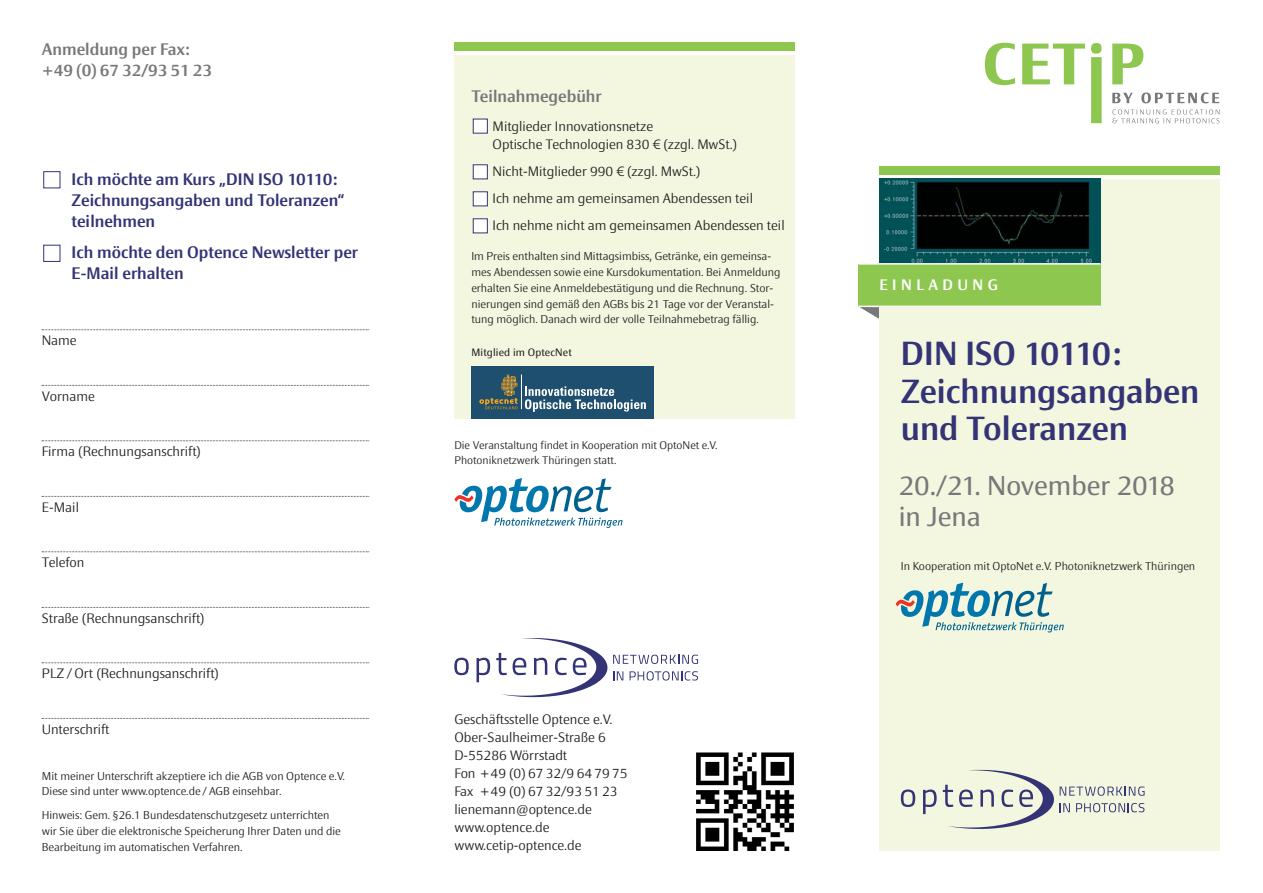
<style>
.page{position:relative;width:1263px;height:893px;background:#fff}
.page>*{position:absolute;margin:0;border:0;box-sizing:border-box;transform-origin:0 0}
.t1{font:500 33px/37.5px "Epoca Classic";color:#333376}
.t2{font:27px/31.5px "Epoca Classic";color:#77787b}
.t3{font:500 16.5px/21px "Epoca Classic";color:#333376}
.t4{font:500 16.5px/21px "Epoca Classic";color:#77787b}
.t5{font:500 15px "Epoca Classic";letter-spacing:.295em;color:#fff}
.t6{font:300 13.5px/18px "Epoca Classic";color:#231f20}
.t7{font:300 11.25px/15.8px "Epoca Classic";color:#231f20}
.t8{font:300 10.95px/15.8px "Epoca Classic";color:#231f20}
.t9{font:10.5px "Epoca Classic";letter-spacing:.015em;color:#231f20}
.s1{font-family:"Frutiger LT"}
</style>
<div class="page">
<div style="left:879px;top:179px;width:341px;height:672px;background:#f3f7df"></div>
<div style="left:454px;top:43px;width:340px;height:8px;background:#8ec750"></div>
<div style="left:454px;top:55px;width:340px;height:364px;background:#f3f7df"></div>
<svg style="left:985px;top:43px;width:234px;height:80px"></svg>
<div style="left:1091px;top:43px;width:10px;height:11px;background:#8ec750;border-radius:50%"></div>
<img style="left:879px;top:179px;width:222px;height:84px">
<div style="left:858px;top:264px;width:243px;height:42px;background:#8ec750"></div>
<div style="left:879px;top:166px;width:341px;height:9px;background:#8ec750"></div>
<div style="left:471px;top:367px;width:183px;height:52px;background:#1f4f6e"></div>
<hr style="left:521px;top:375px;width:1px;height:34px;background:#fff">
<svg style="left:480px;top:374px;width:38px;height:35px"></svg>
<svg style="left:525px;top:386px;width:121px;height:26px"></svg>
<div style="left:473px;top:219px;width:14px;height:14px;background:#fff"></div>
<div style="left:473px;top:218px;width:15px;height:15px;border:1px solid #333376"></div>
<div style="left:473px;top:192px;width:14px;height:14px;background:#fff"></div>
<div style="left:473px;top:191px;width:15px;height:15px;border:1px solid #333376"></div>
<div style="left:473px;top:165px;width:14px;height:14px;background:#fff"></div>
<div style="left:473px;top:164px;width:15px;height:15px;border:1px solid #333376"></div>
<div style="left:473px;top:119px;width:14px;height:14px;background:#fff"></div>
<div style="left:473px;top:119px;width:15px;height:15px;border:1px solid #333376"></div>
<img style="left:697px;top:753px;width:97px;height:97px">
<svg style="left:42px;top:329px;width:328px;height:1px"></svg>
<svg style="left:42px;top:385px;width:328px;height:1px"></svg>
<svg style="left:42px;top:440px;width:328px;height:1px"></svg>
<svg style="left:42px;top:496px;width:328px;height:1px"></svg>
<svg style="left:42px;top:551px;width:328px;height:1px"></svg>
<svg style="left:42px;top:607px;width:328px;height:1px"></svg>
<svg style="left:42px;top:662px;width:328px;height:1px"></svg>
<svg style="left:42px;top:718px;width:328px;height:1px"></svg>
<div style="left:43px;top:245px;width:17px;height:17px;border:1px solid #333376"></div>
<div style="left:43px;top:171px;width:17px;height:17px;border:1px solid #333376"></div>
<hr style="left:858px;top:263px;width:243px;height:2px;background:#fff">
<hr style="left:858px;top:306px;width:243px;height:1px;background:#fff">
<svg style="left:901px;top:789px;width:14px;height:18px"></svg>
<svg style="left:923px;top:789px;width:14px;height:25px"></svg>
<svg style="left:943px;top:770px;width:201px;height:59px"></svg>
<svg style="left:454px;top:658px;width:15px;height:17px"></svg>
<svg style="left:476px;top:658px;width:14px;height:24px"></svg>
<svg style="left:496px;top:638px;width:111px;height:59px"></svg>
<svg style="left:613px;top:655px;width:85px;height:9px"></svg>
<svg style="left:613px;top:671px;width:10px;height:9px"></svg>
<svg style="left:630px;top:671px;width:68px;height:9px"></svg>
<svg style="left:895px;top:583px;width:169px;height:49px"></svg>
<svg style="left:454px;top:478px;width:168px;height:50px"></svg>
<h3 class="t4" style="left:42px;top:41px;width:172px">Anmeldung per Fax: +49 (0) 67 32/93 51 23</h3>
<h3 class="t3" style="left:72px;top:170px;width:274px">Ich möchte am Kurs „DIN ISO 10110:<br>Zeichnungsangaben und Toleranzen“ teilnehmen</h3>
<h3 class="t3" style="left:72px;top:244px;width:288px">Ich möchte den Optence Newsletter per<br>E-Mail erhalten</h3>
<p class="t6" style="left:42px;top:333px;width:36px">Name</p>
<p class="t6" style="left:42px;top:388px;width:55px">Vorname</p>
<p class="t6" style="left:42px;top:444px;width:161px">Firma (Rechnungsanschrift)</p>
<p class="t6" style="left:42px;top:499px;width:39px">E-Mail</p>
<p class="t6" style="left:42px;top:555px;width:44px">Telefon</p>
<p class="t6" style="left:42px;top:610px;width:164px">Straße (Rechnungsanschrift)</p>
<p class="t6" style="left:42px;top:666px;width:179px">PLZ / Ort (Rechnungsanschrift)</p>
<p class="t6" style="left:42px;top:721px;width:69px">Unterschrift</p>
<p class="t7" style="left:42px;top:769px;width:305px">Mit meiner Unterschrift akzeptiere ich die AGB von Optence e.V.<br>Diese sind unter www.optence.de / AGB einsehbar.</p>
<p class="t7" style="left:42px;top:808px;width:300px">Hinweis: Gem. §26.1 Bundesdatenschutzgesetz unterrichten wir Sie über die elektronische Speicherung Ihrer Daten und die<br>Bearbeitung im automatischen Verfahren.</p>
<h3 class="t4" style="left:471px;top:88px;width:132px">Teilnahmegebühr</h3>
<p class="t6" style="left:493px;top:118px;width:246px">Mitglieder Innovationsnetze<br>Optische Technologien 830 <span class="s1">€</span> (zzgl. MwSt.)</p>
<p class="t6" style="left:493px;top:159px;width:294px;line-height:27px">Nicht-Mitglieder 990 <span class="s1">€</span> (zzgl. MwSt.)<br>Ich nehme am gemeinsamen Abendessen teil<br>Ich nehme nicht am gemeinsamen Abendessen teil</p>
<p class="t7" style="left:471px;top:250px;width:310px">Im Preis enthalten sind Mittagsimbiss, Getränke, ein gemeinsa&shy;mes Abendessen sowie eine Kursdokumentation. Bei Anmeldung erhalten Sie eine Anmeldebestätigung und die Rechnung. Stor&shy;nierungen sind gemäß den AGBs bis 21 Tage vor der Veranstal&shy;tung möglich. Danach wird der volle Teilnahmebetrag fällig.</p>
<p class="t9" style="left:471px;top:349px;width:102px">Mitglied im OptecNet</p>
<p class="t8" style="left:454px;top:438px;width:265px">Die Veranstaltung findet in Kooperation mit OptoNet e.V.<br>Photoniknetzwerk Thüringen statt.</p>
<p class="t6" style="left:454px;top:712px;width:175px">Geschäftsstelle Optence e.V.<br>Ober-Saulheimer-Straße 6<br>D-55286 Wörrstadt<br>Fon +49 (0) 67 32/9 64 79 75<br>Fax +49 (0) 67 32/93 51 23 lienemann@optence.de www.optence.de www.cetip-optence.de</p>
<h3 class="t5" style="left:879px;top:279px;width:120px">EINLADUNG</h3>
<h1 class="t1" style="left:901px;top:339px;width:300px">DIN ISO 10110:<br>Zeichnungsangaben und Toleranzen</h1>
<h2 class="t2" style="left:899px;top:473px;width:278px">20./21. November 2018 in Jena</h2>
<p class="t7" style="left:901px;top:559px;width:296px">In Kooperation mit OptoNet e.V. Photoniknetzwerk Thüringen</p>
</div>
